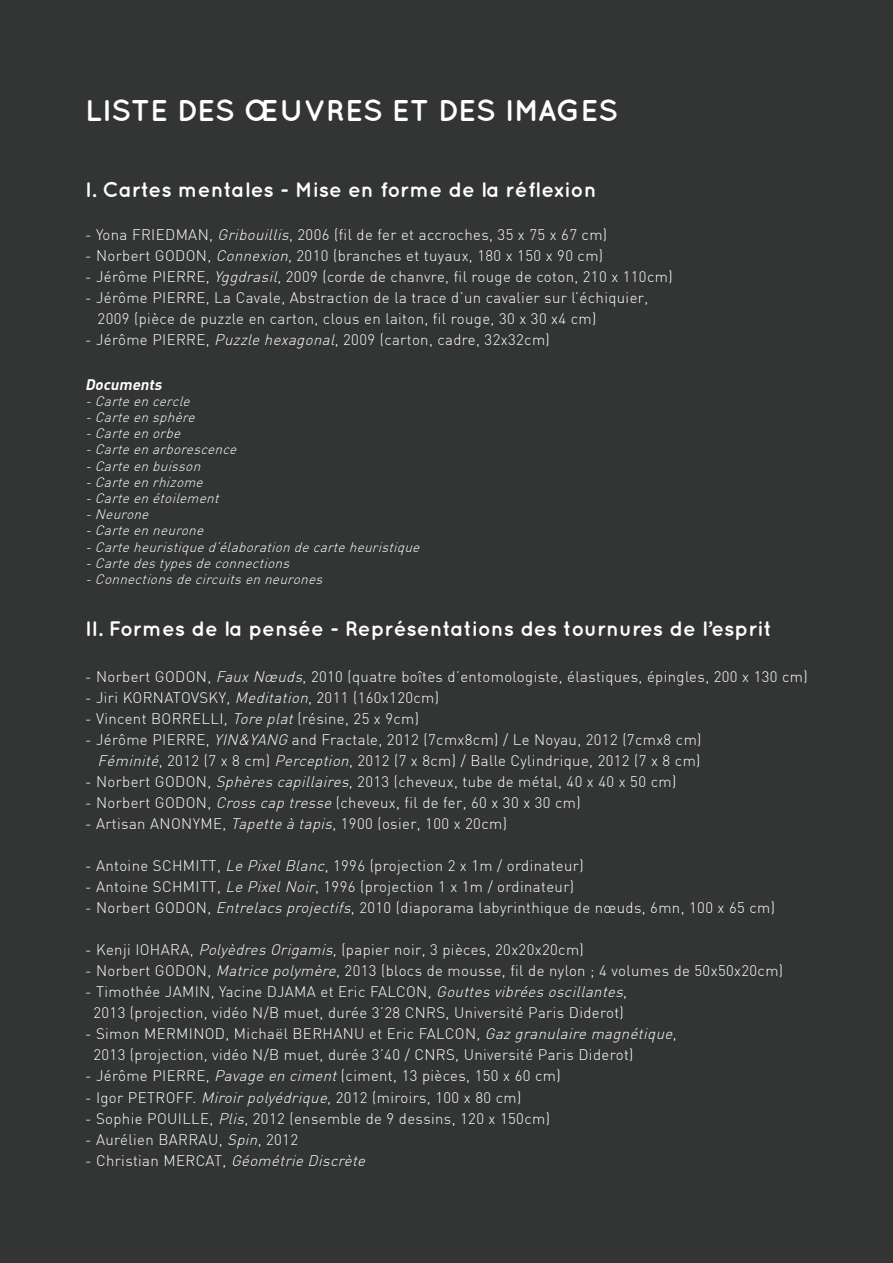
<style>
.page{position:relative;width:893px;height:1263px;background:#333434}
.page>*{position:absolute;margin:0;border:0;box-sizing:border-box;transform-origin:0 0}
.t1{font:700 30px "Quicksand";letter-spacing:-.05em;color:#fff}
.t2{font:700 21px "Quicksand";color:#fff}
.t3{font:300 15px/21px "DIN";letter-spacing:.025em;color:#fff}
.t4{font:italic 300 15px "DIN";color:#fff}
.t5{font:italic 700 15px "DIN";color:#fff}
.t6{font:italic 300 13.5px/16.2px "DIN";color:#fff}
.s1{font-style:italic}
.s2{font-style:normal}
</style>
<div class="page">
<h1 class="t1" style="left:85px;top:93px;width:34px">Liste</h1>
<h1 class="t1" style="left:177px;top:93px;width:124px">des œuvres</h1>
<h1 class="t1" style="left:392px;top:93px;width:133px">et des images</h1>
<h2 class="t2" style="left:85px;top:177px;width:513px">I. Cartes mentales - Mise en forme de la réflexion</h2>
<p class="t3" style="left:85px;top:224px;width:102px">- Yona FRIEDMAN</p>
<p class="t3" style="left:209px;top:224px;width:399px">, <span class="s1">Gribouillis</span>, 2006 (fil de fer et accroches, 35 x 75 x 67 cm)</p>
<p class="t3" style="left:85px;top:245px;width:520px">- N orbert GO DON , <span class="s1">Connexion</span>, 2010 (branches et tuyaux, 180 x 150 x 90 cm)</p>
<p class="t3" style="left:85px;top:266px;width:87px">- Jérôme PIERRE</p>
<p class="t3" style="left:206px;top:266px;width:468px">, <span class="s1">Yggdrasil</span>, 2009 (corde de chanvre, fil rouge de coton, 210 x 110cm)</p>
<p class="t3" style="left:85px;top:287px;width:87px">- Jérôme PIERRE</p>
<p class="t3" style="left:98px;top:287px;width:552px;text-indent:108px">, La Cavale, Abstraction de la trace d’un cavalier sur l’échiquier,<br>2009 (pièce de puzzle en carton, clous en laiton, fil rouge, 30 x 30 x4 cm)</p>
<p class="t3" style="left:85px;top:329px;width:87px">- Jérôme PIERRE</p>
<p class="t3" style="left:206px;top:329px;width:345px">, <span class="s1">Puzzle hexagonal</span>, 2009 (carton, cadre, 32x32cm)</p>
<p class="t5" style="left:85px;top:374px;width:81px">Documents</p>
<p class="t6" style="left:85px;top:393px;width:340px">-Carteen cercle<br>-Carteen sphère<br>-Carteen orbe<br>-Carteen arborescence<br>-Carteen buisson<br>-Carteen rhizome<br>-Carteen étoilement<br>-Neurone<br>-Carteen neurone<br>-Carteheuristiqued’élaboration decarteheuristique -Cartedestypesdeconnections -Connectionsdecircuitsen neurones</p>
<h2 class="t2" style="left:85px;top:616px;width:688px">II. Formes de la pensée - Représentations des tournures de l’esprit</h2>
<p class="t3" style="left:85px;top:666px;width:724px">- N orbert GO DON , <span class="s1">Faux Nœuds</span>, 2010 (quatre boîtes d’entomologiste, élastiques, épingles, 200 x 130 cm)</p>
<p class="t3" style="left:85px;top:687px;width:58px">- Jiri KORNATO</p>
<p class="t3" style="left:191px;top:687px;width:249px">VSKY, <span class="s1">Meditation</span>, 2011 (160x120cm)</p>
<p class="t3" style="left:85px;top:708px;width:86px">- Vincent BORRELLI</p>
<p class="t3" style="left:224px;top:708px;width:197px">, <span class="s1">Tore plat</span>(résine, 25 x 9cm)</p>
<p class="t3" style="left:85px;top:729px;width:87px">- Jérôme PIERRE</p>
<p class="t3" style="left:98px;top:729px;width:605px;text-align:right">, <span class="s1">YIN&amp;YANG</span> and Fractale, 2012 (7cmx8cm) / Le N oyau, 2012 (7cmx8 cm)<br><span class="s1">Féminité</span>, 2012 (7 x 8 cm) <span class="s1">Perception</span>, 2012 (7 x 8cm) / Balle Cylindrique, 2012 (7 x 8 cm)</p>
<p class="t3" style="left:85px;top:771px;width:593px">- N orbert GO DON , <span class="s1">Sphères capillaires</span>, 2013 (cheveux, tube de métal, 40 x 40 x 50 cm)</p>
<p class="t3" style="left:85px;top:792px;width:497px">- N orbert GO DON , <span class="s1">Cross cap tresse</span> (cheveux, fil de fer, 60 x 30 x 30 cm)</p>
<p class="t3" style="left:85px;top:813px;width:77px">- Artisan ANON</p>
<p class="t3" style="left:193px;top:813px;width:316px">YME, <span class="s1">Tapette à tapis</span>, 1900 (osier, 100 x 20cm)</p>
<p class="t3" style="left:85px;top:855px;width:107px">- Antoine SCHMITT</p>
<p class="t3" style="left:217px;top:855px;width:368px">, <span class="s1">Le PixelBlanc</span>, 1996 (projection 2 x 1m / ordinateur)</p>
<p class="t3" style="left:85px;top:876px;width:107px">- Antoine SCHMITT</p>
<p class="t3" style="left:217px;top:876px;width:359px">, <span class="s1">Le PixelNoir</span>, 1996 (projection 1 x 1m / ordinateur)</p>
<p class="t3" style="left:85px;top:897px;width:691px">- N orbert GO DON , <span class="s1">Entrelacs projectifs</span>, 2010 (diaporama labyrinthique de nœuds, 6mn, 100 x 65 cm)</p>
<p class="t3" style="left:85px;top:939px;width:87px">- Kenji IO HARA</p>
<p class="t3" style="left:190px;top:939px;width:395px">, <span class="s1">Polyèdres Origamis</span>, (papier noir, 3 pièces, 20x20x20cm)</p>
<p class="t3" style="left:85px;top:960px;width:700px">- N orbert GO DON , <span class="s1">Matrice polymère</span>, 2013 (blocs de mousse, fil de nylon ; 4 volumes de 50x50x20cm)</p>
<p class="t3" style="left:85px;top:981px;width:98px">- Timothée JAMIN</p>
<p class="t3" style="left:211px;top:981px;width:86px">, Yacine DJAMA</p>
<p class="t3" style="left:93px;top:981px;width:535px;text-indent:227px">e t E r i c FAL C ON , <span class="s1">Gouttes vibrées oscillantes</span>,<br>2013 (projection, vidéo N/B muet, durée 3’28 CNRS</p>
<p class="t3" style="left:446px;top:1002px;width:180px">, Université Paris Diderot)</p>
<p class="t3" style="left:93px;top:1023px;width:585px;text-indent:122px">D , M i c h a ë l B ER H AN U et E ri c FALC ON , <span class="s1">Gaz granulaire magnétique</span>,<br>2013 (projection, vidéo N/B muet, durée 3’40 / CNRS</p>
<p class="t3" style="left:85px;top:1023px;width:70px">- Simon MERMINO</p>
<p class="t3" style="left:455px;top:1044px;width:180px">, Université Paris Diderot)</p>
<p class="t3" style="left:85px;top:1065px;width:87px">- Jérôme PIERRE</p>
<p class="t3" style="left:206px;top:1065px;width:356px">, <span class="s1">Pavage en ciment</span>(ciment, 13 pièces, 150 x 60 cm)</p>
<p class="t3" style="left:85px;top:1086px;width:63px">- Igor PETRO</p>
<p class="t3" style="left:176px;top:1086px;width:347px">FF. <span class="s1">Miroirpolyédrique</span>, 2012 (miroirs, 100 x 80 cm)</p>
<p class="t3" style="left:85px;top:1107px;width:102px">- Sophie POUILLE</p>
<p class="t3" style="left:210px;top:1107px;width:342px">, <span class="s1">Plis</span>, 2012 (ensemble de 9 dessins, 120 x 150cm)</p>
<p class="t3" style="left:85px;top:1128px;width:95px">- Aurélien BARRA</p>
<p class="t3" style="left:208px;top:1128px;width:92px">U, <span class="s1">Spin</span>, 2012</p>
<p class="t3" style="left:85px;top:1149px;width:90px">- Christian MER</p>
<p class="t4" style="left:196px;top:1151px;width:175px"><span class="s2">C AT ,</span> Géométrie Discrète</p>
</div>
